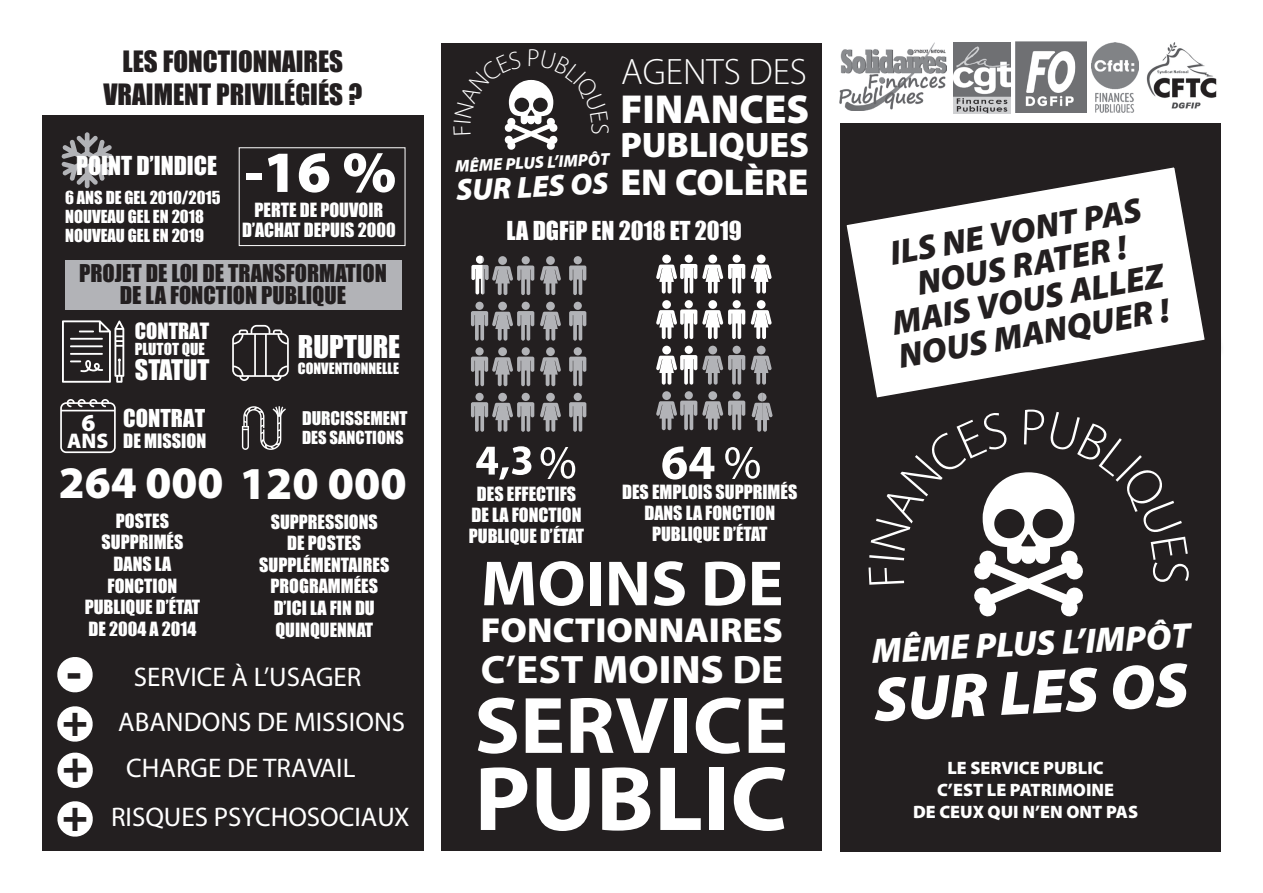
<style>
.page{position:relative;width:1263px;height:893px;background:#fff}
.page>*{position:absolute;margin:0;border:0;box-sizing:border-box;transform-origin:0 0}
.t1{font:700 92.1px "Myriad Pro";color:#fff;scale:1.04 1}
.t2{font:700 80.85px "Myriad Pro";color:#fff;scale:1.04 1}
.t3{font:700 64.35px "Myriad Pro";color:#fff;scale:1.04 1}
.t4{font:italic 900 62.85px "Myriad Pro";color:#fff}
.t5{font:900 58.8px "Myriad Pro";color:#fff}
.t6{font:900 46.5px "Myriad Pro";color:#231f20}
.t7{font:900 45.3px "Myriad Pro";color:#fff}
.t8{font:900 43.5px "Myriad Pro";color:#231f20}
.t9{font:900 40.65px "Myriad Pro";color:#fff}
.t10{font:700 39.75px "Myriad Pro";color:#fff;scale:1.04 1}
.t11{font:900 37.65px "Myriad Pro";color:#fff}
.t12{font:300 36.9px "Myriad Pro";color:#fff}
.t13{font:900 35.55px "Myriad Pro";color:#fff}
.t14{font:italic 900 35.25px "Myriad Pro";color:#fff}
.t15{font:900 34.95px "Myriad Pro";color:#fff;scale:1.04 1}
.t16{font:italic 900 34.5px "Myriad Pro";color:#231f20}
.t17{font:italic 900 30.45px "Myriad Pro";color:#fff}
.t18{font:28.8px "Impact";color:#fff}
.t19{font:27px/48.8px "Myriad Pro";color:#fff}
.t20{font:27px "Impact";color:#231f20}
.t21{font:26.1px "Impact";color:#fff}
.t22{font:900 24.45px "Myriad Pro";color:#fff}
.t23{font:24px "Impact";color:#fff}
.t24{font:22.65px "Impact";color:#fff}
.t25{font:22.5px "Impact";color:#231f20}
.t26{font:20.55px "Impact";color:#fff}
.t27{font:18.15px "Impact";color:#fff}
.t28{font:18px "Impact";color:#fff}
.t29{font:900 18px "Myriad Pro";color:#fff}
.t30{font:17.4px "Impact";color:#fff}
.t31{font:italic 900 17.1px "Myriad Pro";color:#fff}
.t32{font:16.5px "Impact";color:#fff}
.t33{font:15.3px "Impact";color:#fff}
.t34{font:14.25px "Impact";color:#fff}
.s1{font-family:"Myriad Pro";font-weight:900;font-size:21.3px}
.s2{font-size:45.9px}
.s3{font-weight:900}
</style>
<div class="page">
<div style="left:43px;top:115px;width:381px;height:735px;background:#231f20"></div>
<div style="left:839px;top:123px;width:381px;height:728px;background:#231f20"></div>
<div style="left:848px;top:168px;width:376px;height:249px;background:#231f20"></div>
<svg style="left:846px;top:167px;width:359px;height:231px"></svg>
<div style="left:441px;top:43px;width:381px;height:807px;background:#231f20"></div>
<svg style="left:569px;top:256px;width:17px;height:39px"></svg>
<svg style="left:569px;top:302px;width:17px;height:39px"></svg>
<svg style="left:569px;top:347px;width:17px;height:39px"></svg>
<svg style="left:569px;top:393px;width:17px;height:39px"></svg>
<svg style="left:540px;top:256px;width:21px;height:39px"></svg>
<svg style="left:656px;top:255px;width:89px;height:39px"></svg>
<svg style="left:751px;top:255px;width:21px;height:39px"></svg>
<svg style="left:540px;top:302px;width:21px;height:39px"></svg>
<svg style="left:656px;top:300px;width:89px;height:39px"></svg>
<svg style="left:751px;top:300px;width:21px;height:39px"></svg>
<svg style="left:540px;top:347px;width:21px;height:39px"></svg>
<svg style="left:656px;top:346px;width:89px;height:39px"></svg>
<svg style="left:751px;top:346px;width:21px;height:39px"></svg>
<svg style="left:540px;top:393px;width:21px;height:39px"></svg>
<svg style="left:656px;top:391px;width:89px;height:39px"></svg>
<svg style="left:541px;top:447px;width:34px;height:32px"></svg>
<svg style="left:725px;top:447px;width:35px;height:32px"></svg>
<svg style="left:471px;top:302px;width:63px;height:39px"></svg>
<svg style="left:471px;top:347px;width:63px;height:39px"></svg>
<svg style="left:471px;top:393px;width:63px;height:39px"></svg>
<svg style="left:751px;top:393px;width:22px;height:39px"></svg>
<svg style="left:471px;top:256px;width:63px;height:39px"></svg>
<svg style="left:61px;top:132px;width:52px;height:56px"></svg>
<svg style="left:57px;top:657px;width:36px;height:36px"></svg>
<svg style="left:57px;top:706px;width:36px;height:36px"></svg>
<svg style="left:57px;top:801px;width:36px;height:36px"></svg>
<div style="left:239px;top:148px;width:166px;height:98px;border:1px solid #fff"></div>
<img style="left:840px;top:43px;width:106px;height:68px">
<img style="left:954px;top:43px;width:56px;height:70px">
<img style="left:1015px;top:41px;width:71px;height:72px">
<img style="left:1092px;top:43px;width:46px;height:70px">
<img style="left:1146px;top:43px;width:71px;height:66px">
<svg style="left:476px;top:446px;width:55px;height:34px"></svg>
<svg style="left:662px;top:446px;width:52px;height:33px"></svg>
<div style="left:65px;top:260px;width:336px;height:49px;background:#b2b3b7"></div>
<svg style="left:62px;top:320px;width:62px;height:63px"></svg>
<svg style="left:232px;top:325px;width:57px;height:56px"></svg>
<svg style="left:60px;top:399px;width:56px;height:54px"></svg>
<svg style="left:242px;top:406px;width:44px;height:44px"></svg>
<svg style="left:57px;top:752px;width:36px;height:36px"></svg>
<svg style="left:974px;top:472px;width:109px;height:145px"></svg>
<svg style="left:504px;top:79px;width:54px;height:71px"></svg>
<p class="t20" style="left:122px;top:41px;width:222px">LES FONCTIONNAIRES</p>
<p class="t20" style="left:104px;top:73px;width:260px">VRAIMENT PRIVILÉGIÉS ?</p>
<p class="t23" style="left:76px;top:147px;width:143px">POINT D’INDICE</p>
<p class="t32" style="left:65px;top:184px;width:157px">6 ANS DE GEL 2010/2015</p>
<p class="t32" style="left:65px;top:204px;width:140px">NOUVEAU GEL EN 2018</p>
<p class="t32" style="left:65px;top:223px;width:140px">NOUVEAU GEL EN 2019</p>
<h3 class="t5" style="left:244px;top:139px;width:154px">-16 %</h3>
<p class="t28" style="left:255px;top:196px;width:130px">PERTE DE POUVOIR</p>
<p class="t28" style="left:242px;top:216px;width:155px">D’ACHAT DEPUIS 2000</p>
<p class="t25" style="left:79px;top:256px;width:309px">PROJET DE LOI DE TRANSFORMATION</p>
<p class="t25" style="left:120px;top:278px;width:228px">DE LA FONCTION PUBLIQUE</p>
<p class="t26" style="left:135px;top:315px;width:76px">CONTRAT</p>
<p class="t33" style="left:135px;top:337px;width:71px">PLUTOT QUE</p>
<h3 class="t21" style="left:135px;top:349px;width:76px">STATUT</h3>
<h3 class="t18" style="left:298px;top:324px;width:104px">RUPTURE</h3>
<p class="t34" style="left:298px;top:357px;width:103px">CONVENTIONNELLE</p>
<p class="t24" style="left:123px;top:400px;width:83px">CONTRAT</p>
<p class="t27" style="left:67px;top:427px;width:140px"><span class="s1">ANS</span> DE MISSION</p>
<h3 class="t22" style="left:82px;top:409px;width:16px">6</h3>
<p class="t30" style="left:302px;top:405px;width:107px">DURCISSEMENT</p>
<p class="t32" style="left:302px;top:425px;width:103px">DES SANCTIONS</p>
<h3 class="t7" style="left:59px;top:457px;width:349px">264 000 <span class="s2">120 000</span></h3>
<p class="t28" style="left:116px;top:507px;width:55px">POSTES</p>
<p class="t28" style="left:102px;top:528px;width:83px">SUPPRIMÉS</p>
<p class="t28" style="left:114px;top:550px;width:59px">DANS LA</p>
<p class="t28" style="left:108px;top:571px;width:71px">FONCTION</p>
<p class="t28" style="left:85px;top:593px;width:117px">PUBLIQUE D’ÉTAT</p>
<p class="t28" style="left:88px;top:615px;width:109px">DE 2004 A 2014</p>
<p class="t28" style="left:271px;top:507px;width:109px">SUPPRESSIONS</p>
<p class="t28" style="left:287px;top:529px;width:75px">DE POSTES</p>
<p class="t28" style="left:259px;top:551px;width:132px">SUPPLÉMENTAIRES</p>
<p class="t28" style="left:271px;top:572px;width:109px">PROGRAMMÉES</p>
<p class="t28" style="left:274px;top:594px;width:103px">D’ICI LA FIN DU</p>
<p class="t28" style="left:275px;top:615px;width:99px">QUINQUENNAT</p>
<h3 class="t6" style="left:67px;top:646px;width:17px">-</h3>
<h3 class="t8" style="left:62px;top:696px;width:27px">+</h3>
<h3 class="t8" style="left:62px;top:791px;width:27px">+</h3>
<p class="t19" style="left:134px;top:652px;width:229px">SERVICE À L’USAGER</p>
<h3 class="t19" style="left:118px;top:697px;width:288px">ABANDONS DE MISSIONS</h3>
<h3 class="t19" style="left:111px;top:743px;width:300px;text-indent:15px">CHARGE DE TRAVAIL<br>RISQUES PSYCHOSOCIAUX</h3>
<h3 class="t12" style="left:621px;top:50px;width:187px">AGENTS DES</h3>
<p class="t31" style="left:455px;top:155px;width:156px;rotate:-3deg">MÊME PLUS L’IMPÔT</p>
<h3 class="t17" style="left:455px;top:170px;width:154px;rotate:-3deg">SUR LES OS</h3>
<h3 class="t9" style="left:620px;top:86px;width:190px">FINANCES</h3>
<h3 class="t13" style="left:620px;top:124px;width:190px">PUBLIQUES</h3>
<h3 class="t11" style="left:620px;top:161px;width:190px">EN COLÈRE</h3>
<p class="t23" style="left:507px;top:211px;width:237px">LA DGFiP EN 2018 ET 2019</p>
<p class="t28" style="left:477px;top:480px;width:101px">DES EFFECTIFS</p>
<p class="t28" style="left:471px;top:501px;width:111px">DE LA FONCTION</p>
<p class="t28" style="left:469px;top:522px;width:117px">PUBLIQUE D’ÉTAT</p>
<p class="t28" style="left:622px;top:478px;width:177px">DES EMPLOIS SUPPRIMÉS</p>
<p class="t28" style="left:644px;top:499px;width:132px">DANS LA FONCTION</p>
<p class="t28" style="left:652px;top:520px;width:117px">PUBLIQUE D’ÉTAT</p>
<p class="t16" style="left:887px;top:231px;width:256px;rotate:-10deg">ILS NE VONT PAS</p>
<p class="t16" style="left:913px;top:261px;width:214px;rotate:-10deg">NOUS RATER !</p>
<p class="t16" style="left:888px;top:300px;width:277px;rotate:-10deg">MAIS VOUS ALLEZ</p>
<p class="t16" style="left:895px;top:334px;width:276px;rotate:-10deg">NOUS MANQUER !</p>
<h3 class="t3" style="left:481px;top:542px;width:293px">MOINS DE</h3>
<h3 class="t15" style="left:481px;top:611px;width:292px">FONCTIONNAIRES</h3>
<h3 class="t10" style="left:481px;top:644px;width:293px">C’EST <span class="s3">MOINS</span> DE</h3>
<h2 class="t2" style="left:474px;top:673px;width:303px">SERVICE</h2>
<h1 class="t1" style="left:474px;top:739px;width:303px">PUBLIC</h1>
<p class="t29" style="left:947px;top:758px;width:158px">LE SERVICE PUBLIC</p>
<h3 class="t14" style="left:871px;top:628px;width:320px;rotate:-3deg">MÊME PLUS L’IMPÔT</h3>
<h3 class="t4" style="left:872px;top:659px;width:316px;rotate:-3deg">SUR LES OS</h3>
<p class="t29" style="left:937px;top:780px;width:179px">C’EST LE PATRIMOINE</p>
<p class="t29" style="left:913px;top:801px;width:227px">DE CEUX QUI N’EN ONT PAS</p>
</div>
